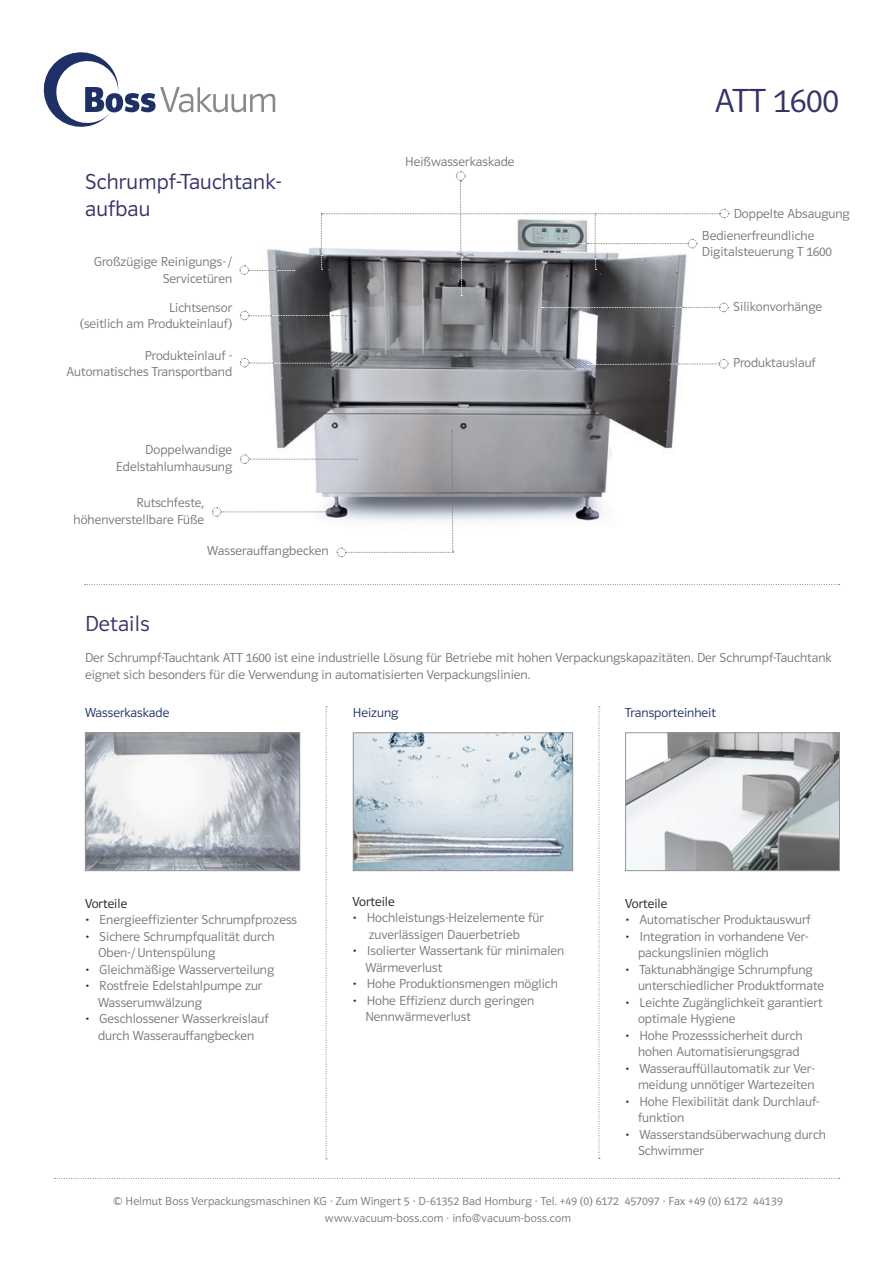
<style>
.page{position:relative;width:893px;height:1263px;background:#fff}
.page>*{position:absolute;margin:0;border:0;box-sizing:border-box;transform-origin:0 0}
.t1{font:34.5px "Polo 11 Leicht";color:#336}
.t2{font:22.5px/27px "Polo 11 Leicht";letter-spacing:.01em;color:#336}
.t3{font:13.5px/16.5px "Polo 11 Leicht";color:#76787b}
.t4{font:13.5px "Polo 11 Leicht";color:#1e3066}
.t5{font:13.5px "Polo 11 Leicht";color:#231f20}
.t6{font:12px/16.5px "Polo 11 Leicht";letter-spacing:.01em;color:#76787b;text-align:center}
.s1{color:#1e3066}
</style>
<div class="page">
<img style="left:267px;top:213px;width:417px;height:308px">
<svg style="left:44px;top:52px;width:231px;height:75px"></svg>
<svg style="left:85px;top:584px;width:755px;height:1px"></svg>
<img style="left:87px;top:734px;width:211px;height:135px">
<div style="left:85px;top:732px;width:215px;height:139px;border:1px solid #939598"></div>
<img style="left:355px;top:734px;width:216px;height:135px">
<div style="left:353px;top:732px;width:220px;height:139px;border:1px solid #939598"></div>
<img style="left:627px;top:734px;width:211px;height:135px">
<div style="left:625px;top:732px;width:215px;height:139px;border:1px solid #939598"></div>
<svg style="left:326px;top:706px;width:1px;height:453px"></svg>
<svg style="left:599px;top:706px;width:1px;height:453px"></svg>
<svg style="left:54px;top:1178px;width:786px;height:1px"></svg>
<svg style="left:240px;top:358px;width:105px;height:10px"></svg>
<svg style="left:239px;top:265px;width:56px;height:10px"></svg>
<svg style="left:542px;top:302px;width:187px;height:10px"></svg>
<svg style="left:240px;top:310px;width:107px;height:30px"></svg>
<svg style="left:587px;top:359px;width:142px;height:10px"></svg>
<svg style="left:212px;top:430px;width:242px;height:127px"></svg>
<svg style="left:321px;top:171px;width:408px;height:125px"></svg>
<h2 class="t2" style="left:85px;top:168px;width:198px">Schrumpf-Tauchtank&shy;aufbau</h2>
<p class="t3" style="left:405px;top:153px;width:111px">Heißwasserkaskade</p>
<h1 class="t1" style="left:715px;top:82px;width:125px">ATT 1600</h1>
<p class="t3" style="left:734px;top:205px;width:118px">Doppelte Absaugung</p>
<p class="t3" style="left:702px;top:227px;width:132px">Bedienerfreundliche<br>Digitalsteuerung T 1600</p>
<p class="t3" style="left:94px;top:254px;width:140px;text-align:right">Großzügige Reinigungs-/<br>Servicetüren</p>
<p class="t3" style="left:169px;top:299px;width:65px">Lichtsensor</p>
<p class="t3" style="left:733px;top:298px;width:90px">Silikonvorhänge</p>
<p class="t3" style="left:80px;top:316px;width:154px">(seitlich am Produkteinlauf)</p>
<p class="t3" style="left:67px;top:347px;width:167px;text-align:right">Produkteinlauf -<br>Automatisches Transportband</p>
<p class="t3" style="left:116px;top:441px;width:118px;text-align:right">Doppelwandige<br>Edelstahlumhausung</p>
<p class="t3" style="left:74px;top:495px;width:132px;text-align:right">Rutschfeste, höhenverstellbare Füße</p>
<h2 class="t2" style="left:85px;top:610px;width:66px">Details</h2>
<p class="t3" style="left:207px;top:542px;width:123px">Wasserauffangbecken</p>
<p class="t3" style="left:733px;top:355px;width:84px">Produktauslauf</p>
<p class="t3" style="left:85px;top:650px;width:748px">Der Schrumpf-Tauchtank ATT 1600 ist eine industrielle Lösung für Betriebe mit hohen Verpackungskapazitäten. Der Schrumpf-Tauchtank eignet sich besonders für die Verwendung in automatisierten Verpackungslinien.</p>
<p class="t4" style="left:85px;top:705px;width:86px">Wasserkaskade</p>
<p class="t4" style="left:353px;top:705px;width:47px">Heizung</p>
<p class="t4" style="left:625px;top:705px;width:92px">Transporteinheit</p>
<p class="t5" style="left:85px;top:896px;width:44px">Vorteile</p>
<p class="t3" style="left:85px;top:911px;width:214px"><span class="s1">•</span> Energieeffizienter Schrumpfprozess</p>
<p class="t3" style="left:98px;top:928px;width:178px;text-indent:-13px"><span class="s1">•</span> Sichere Schrumpfqualität durch<br>Oben-/Untenspülung</p>
<p class="t3" style="left:85px;top:961px;width:191px"><span class="s1">•</span> Gleichmäßige Wasserverteilung</p>
<p class="t3" style="left:98px;top:977px;width:166px;text-indent:-13px"><span class="s1">•</span> Rostfreie Edelstahlpumpe zur<br>Wasserumwälzung</p>
<p class="t3" style="left:85px;top:1010px;width:185px;text-align:center"><span class="s1">•</span> Geschlossener Wasserkreislauf durch Wasserauffangbecken</p>
<p class="t5" style="left:352px;top:894px;width:44px">Vorteile</p>
<p class="t3" style="left:352px;top:910px;width:193px;text-align:center"><span class="s1">•</span> Hochleistungs-Heizelemente für zuverlässigen Dauerbetrieb</p>
<p class="t3" style="left:365px;top:942px;width:200px;text-indent:-13px"><span class="s1">•</span> Isolierter Wassertank für minimalen<br>Wärmeverlust</p>
<p class="t3" style="left:352px;top:975px;width:207px"><span class="s1">•</span> Hohe Produktionsmengen möglich</p>
<p class="t3" style="left:365px;top:992px;width:170px;text-indent:-13px"><span class="s1">•</span> Hohe Effizienz durch geringen<br>Nennwärmeverlust</p>
<p class="t5" style="left:625px;top:896px;width:44px">Vorteile</p>
<p class="t3" style="left:625px;top:911px;width:187px"><span class="s1">•</span> Automatischer Produktauswurf</p>
<p class="t3" style="left:638px;top:928px;width:172px;text-indent:-13px"><span class="s1">•</span> Integration in vorhandene Ver&shy;packungslinien möglich</p>
<p class="t3" style="left:638px;top:961px;width:188px;text-indent:-13px"><span class="s1">•</span> Taktunabhängige Schrumpfung unterschiedlicher Produktformate</p>
<p class="t3" style="left:638px;top:994px;width:186px;text-indent:-13px"><span class="s1">•</span> Leichte Zugänglichkeit garantiert optimale Hygiene</p>
<p class="t3" style="left:625px;top:1027px;width:179px;text-align:right"><span class="s1">•</span> Hohe Prozesssicherheit durch hohen Automatisierungsgrad</p>
<p class="t3" style="left:625px;top:1060px;width:191px;text-align:right"><span class="s1">•</span> Wasserauffüllautomatik zur Ver&shy;meidung unnötiger Wartezeiten</p>
<p class="t3" style="left:638px;top:1093px;width:183px;text-indent:-13px"><span class="s1">•</span> Hohe Flexibilität dank Durchlauf&shy;funktion</p>
<p class="t3" style="left:638px;top:1126px;width:190px;text-indent:-13px"><span class="s1">•</span> Wasserstandsüberwachung durch<br>Schwimmer</p>
<p class="t6" style="left:113px;top:1193px;width:671px">© Helmut Boss Verpackungsmaschinen KG · Zum Wingert 5 · D-61352 Bad Homburg · Tel. +49 (0) 6172 457097 · Fax +49 (0) 6172 44139 www.vacuum-boss.com · info@vacuum-boss.com</p>
</div>
